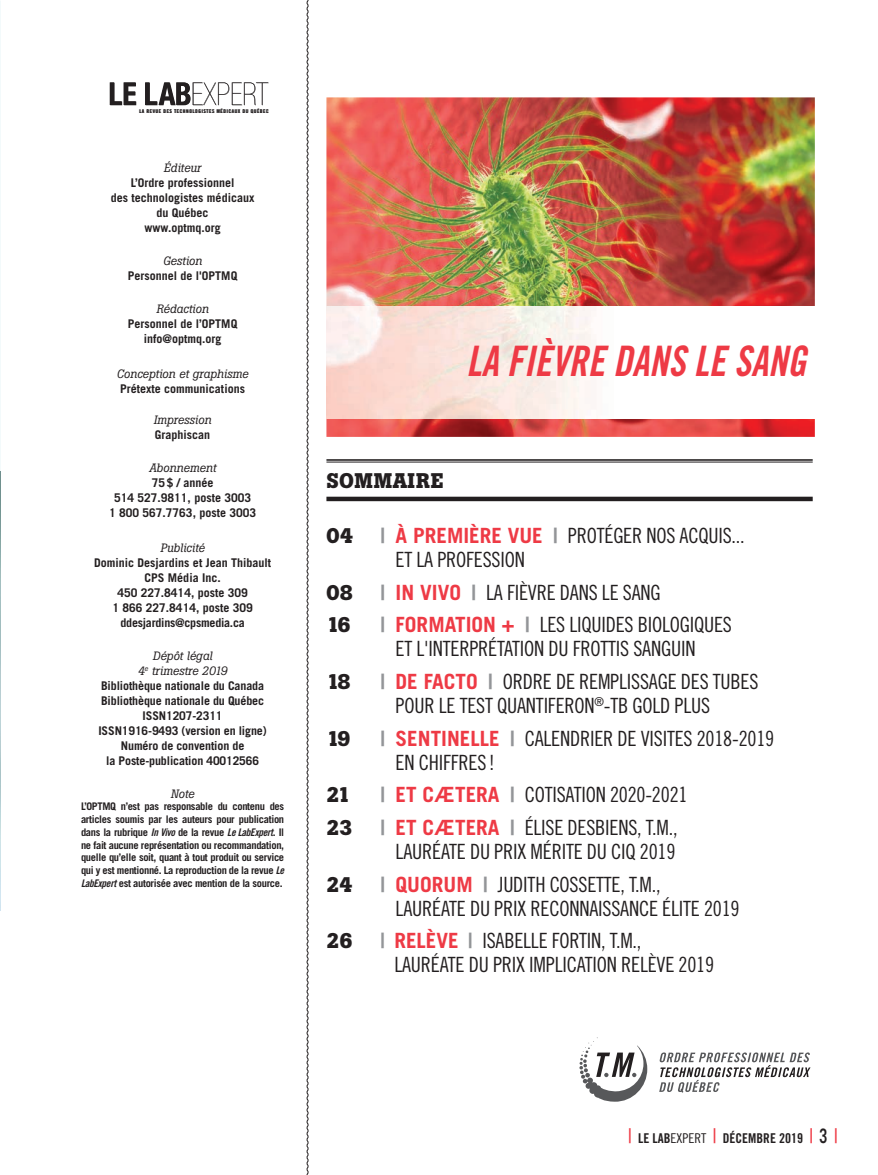
<style>
.page{position:relative;width:878px;height:1175px;background:#fff}
.page>*{position:absolute;margin:0;border:0;box-sizing:border-box;transform-origin:0 0}
.t1{font:42px "Trade Gothic Bold Cond Twenty Obl";color:#ee3a45;scale:.91 1}
.t2{font:21px/24px "Trade Gothic Cond Eighteen";letter-spacing:-.01em;color:#231f20}
.t3{font:700 21px "Boton";letter-spacing:.015em;color:#231f20}
.t4{font:13.5px "Trade Gothic Bold Cond Twenty";color:#231f20}
.t5{font:700 12px/15px "Trade Gothic";color:#231f20;text-align:center}
.t6{font:italic 12px/15px "Boton";color:#231f20;text-align:center}
.t7{font:700 10.5px/12.8px "Trade Gothic";letter-spacing:-.03em;color:#231f20;text-align:justify}
.t8{font:5.1px "Trade Gothic Bold Cond Twenty";letter-spacing:.125em;color:#231f20}
.s1{font-family:"Trade Gothic Bold Cond Twenty Obl";font-weight:400}
.s2{font-family:"Trade Gothic";font-weight:700;color:#939598}
.s3{font-family:"Trade Gothic";font-weight:700;color:#ee3a45}
.s4{font-family:"Trade Gothic Bold Two";font-size:20.25px;color:#ee3a45}
.s5{font-family:"Trade Gothic Cond Eighteen"}
.s6{font-family:"Boton";font-weight:500;font-size:20.25px}
</style>
<div class="page">
<img style="left:326px;top:97px;width:488px;height:340px">
<div style="left:326px;top:496px;width:486px;height:5px;background:#231f20"></div>
<hr style="left:326px;top:459px;width:486px;height:2px;background:#231f20">
<hr style="left:326px;top:462px;width:486px;height:1px;background:#231f20">
<svg style="left:110px;top:82px;width:158px;height:23px"></svg>
<svg style="left:659px;top:1052px;width:151px;height:40px"></svg>
<svg style="left:579px;top:1037px;width:68px;height:64px"></svg>
<img style="left:326px;top:306px;width:488px;height:112px">
<svg style="left:306px;top:0;width:3px;height:1174px"></svg>
<img style="left:0;top:472px;width:1px;height:438px">
<p class="t8" style="left:140px;top:108px;width:131px">LA REVUE DES TECHNOLOGISTES MÉDICAUX DU QUÉBEC</p>
<p class="t6" style="left:164px;top:160px;width:39px">Éditeur</p>
<p class="t5" style="left:111px;top:175px;width:145px">L’Ordre professionnel<br>des technologistes médicaux du Québec<br>www.optmq.org</p>
<p class="t6" style="left:163px;top:253px;width:41px">Gestion</p>
<p class="t5" style="left:128px;top:268px;width:111px">Personnel de l'OPTMQ</p>
<p class="t6" style="left:156px;top:301px;width:54px">Rédaction</p>
<p class="t5" style="left:128px;top:316px;width:111px">Personnel de l’OPTMQ info@optmq.org</p>
<p class="t6" style="left:117px;top:366px;width:133px">Conception et graphisme</p>
<p class="t5" style="left:120px;top:380px;width:126px">Prétexte communications</p>
<p class="t6" style="left:154px;top:412px;width:59px">Impression</p>
<p class="t5" style="left:155px;top:427px;width:57px">Graphiscan</p>
<p class="t6" style="left:149px;top:460px;width:69px">Abonnement</p>
<p class="t5" style="left:109px;top:475px;width:148px">75 $ / année<br>514 527.9811, poste 3003<br>1 800 567.7763, poste 3003</p>
<p class="t6" style="left:160px;top:540px;width:46px">Publicité</p>
<p class="t5" style="left:94px;top:554px;width:178px">Dominic Desjardins et Jean Thibault<br>CPS Média Inc.<br>450 227.8414, poste 309<br>1 866 227.8414, poste 309 ddesjardins@cpsmedia.ca</p>
<p class="t6" style="left:138px;top:648px;width:91px">Dépôt légal<br>4<sup>e</sup> trimestre 2019</p>
<p class="t5" style="left:98px;top:677px;width:170px">Bibliothèque nationale du Canada<br>Bibliothèque nationale du Québec<br>ISSN1207-2311<br>ISSN1916-9493 (version en ligne)<br>Numéro de convention de<br>la Poste-publication 40012566</p>
<p class="t6" style="left:171px;top:786px;width:25px">Note</p>
<p class="t7" style="left:81px;top:800px;width:205px">L’OPTMQ n’est pas responsable du contenu des articles soumis par les auteurs pour publication dans la rubrique <span class="s1">In Vivo</span> de la revue <span class="s1">Le LabExpert</span>. Il ne fait aucune représentation ou recommandation, quelle qu’elle soit, quant à tout produit ou service qui y est mentionné. La reproduction de la revue <span class="s1">Le LabExpert</span> est autorisée avec mention de la source.</p>
<h1 class="t1" style="left:466px;top:335px;width:375px">LA FIÈVRE DANS LE SANG</h1>
<p class="t3" style="left:326px;top:468px;width:119px">SOMMAIRE</p>
<p class="t3" style="left:326px;top:523px;width:28px">04</p>
<p class="t2" style="left:395px;top:523px;width:350px;text-indent:-15px"><span class="s2">|</span> <span class="s3">À PREMIÈRE VUE</span> <span class="s2">|</span> PROTÉGER NOS ACQUIS...<br>ET LA PROFESSION</p>
<p class="t3" style="left:326px;top:580px;width:28px">08</p>
<p class="t2" style="left:380px;top:580px;width:282px"><span class="s2">|</span> <span class="s3">IN VIVO</span> <span class="s2">|</span> LA FIÈVRE DANS LE SANG</p>
<p class="t3" style="left:326px;top:612px;width:26px">16</p>
<p class="t2" style="left:395px;top:612px;width:338px;text-indent:-15px"><span class="s2">|</span> <span class="s3">FORMATION +</span> <span class="s2">|</span> LES LIQUIDES BIOLOGIQUES<br>ET L'INTERPRÉTATION DU FROTTIS SANGUIN</p>
<p class="t3" style="left:326px;top:669px;width:26px">18</p>
<p class="t2" style="left:395px;top:669px;width:364px;text-indent:-15px"><span class="s2">|</span> <span class="s3">DE FACTO</span> <span class="s2">|</span> ORDRE DE REMPLISSAGE DES TUBES<br>POUR LE TEST QUANTIFERON<sup>®</sup>-TB GOLD PLUS</p>
<p class="t3" style="left:326px;top:726px;width:26px">19</p>
<p class="t2" style="left:395px;top:726px;width:380px;text-indent:-15px"><span class="s2">|</span> <span class="s3">SENTINELLE</span> <span class="s2">|</span> CALENDRIER DE VISITES 2018-2019<br>EN CHIFFRES !</p>
<p class="t3" style="left:326px;top:782px;width:26px">21</p>
<p class="t2" style="left:380px;top:782px;width:308px"><span class="s2">|</span> <span class="s3">ET CÆTERA</span> <span class="s2">|</span> COTISATION 2020-2021</p>
<p class="t3" style="left:326px;top:815px;width:28px">23</p>
<p class="t2" style="left:380px;top:815px;width:298px;text-align:right"><span class="s2">|</span> <span class="s3">ET CÆTERA</span> <span class="s2">|</span> ÉLISE DESBIENS, T.M.,<br>LAURÉATE DU PRIX MÉRITE DU CIQ 2019</p>
<p class="t3" style="left:326px;top:872px;width:28px">24</p>
<p class="t2" style="left:395px;top:872px;width:345px;text-indent:-15px"><span class="s2">|</span> <span class="s3">QUORUM</span> <span class="s2">|</span> JUDITH COSSETTE, T.M.,<br>LAURÉATE DU PRIX RECONNAISSANCE ÉLITE 2019</p>
<p class="t3" style="left:326px;top:928px;width:28px">26</p>
<p class="t2" style="left:394px;top:928px;width:321px;text-indent:-14px"><span class="s2">|</span> <span class="s3">RELÈVE</span> <span class="s2">|</span> ISABELLE FORTIN, T.M.,<br>LAURÉATE DU PRIX IMPLICATION RELÈVE 2019</p>
<p class="t4" style="left:628px;top:1130px;width:210px"><span class="s4">|</span> LE LAB<span class="s5">EXPERT</span> <span class="s4">|</span> DÉCEMBRE 2019 <span class="s4">|</span> <span class="s6">3</span> <span class="s4">|</span></p>
</div>
